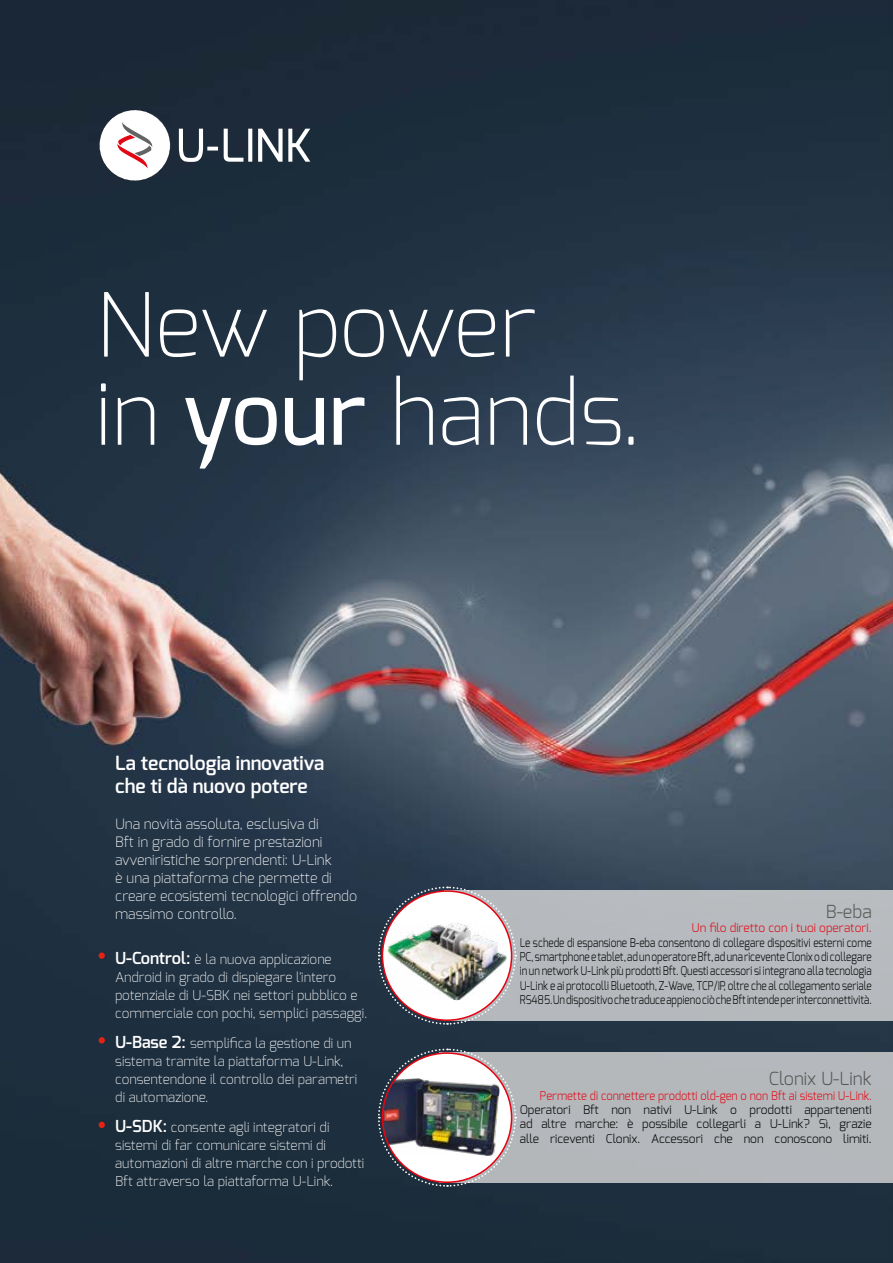
<style>
.page{position:relative;width:893px;height:1263px;background:#fff}
.page>*{position:absolute;margin:0;border:0;box-sizing:border-box;transform-origin:0 0}
.t1{font:200 88.2px/88.2px "Exo";color:#fff}
.t2{font:600 19.5px/22.5px "Exo";color:#fff}
.t3{font:300 18px "Exo";color:#575756}
.t4{font:200 14.25px/18px "Exo";color:#fff}
.t5{font:200 13.5px/18px "Exo";color:#fff}
.t6{font:300 12px/14.4px "Exo";color:#000;text-align:justify;scale:.84 1}
.t7{font:300 12px/14.4px "Exo";color:#000;text-align:justify}
.t8{font:300 12px "Exo";color:#e30613;scale:.93 1}
.t9{font:300 12px "Exo";color:#e30613}
.s1{font-weight:500}
.s2{font-weight:600;font-size:16.5px}
</style>
<div class="page">
<img style="left:0;top:0;width:893px;height:1263px">
<svg style="left:179px;top:129px;width:131px;height:33px"></svg>
<svg style="left:99px;top:110px;width:71px;height:71px"></svg>
<div style="left:440px;top:1052px;width:453px;height:131px;background:#b4b8bb"></div>
<div style="left:445px;top:890px;width:448px;height:131px;background:#b6babe"></div>
<svg style="left:377px;top:885px;width:140px;height:141px"></svg>
<div style="left:382px;top:891px;width:130px;height:129px;background:#fff;border-radius:50%"></div>
<img style="left:388px;top:923px;width:118px;height:77px">
<svg style="left:377px;top:1047px;width:140px;height:141px"></svg>
<div style="left:382px;top:1053px;width:130px;height:129px;background:#fff;border-radius:50%"></div>
<img style="left:382px;top:1078px;width:117px;height:78px">
<div style="left:99px;top:952px;width:6px;height:7px;background:#e42313;border-radius:50%"></div>
<svg style="left:99px;top:1037px;width:6px;height:6px"></svg>
<svg style="left:99px;top:1122px;width:6px;height:6px"></svg>
<h1 class="t1" style="left:95px;top:280px;width:546px">New power<br>in <span class="s1">your</span> hands.</h1>
<h2 class="t2" style="left:115px;top:752px;width:211px">La tecnologia innovativa che ti dà nuovo potere</h2>
<p class="t4" style="left:115px;top:814px;width:243px">Una novità assoluta, esclusiva di<br>Bft in grado di fornire prestazioni avveniristiche sorprendenti: U-Link<br>è una piattaforma che permette di creare ecosistemi tecnologici offrendo massimo controllo.</p>
<p class="t5" style="left:115px;top:950px;width:253px"><span class="s2">U-Control:</span> è la nuova applicazione Android in grado di dispiegare l'intero potenziale di U-SBK nei settori pubblico e commerciale con pochi, semplici passaggi.</p>
<p class="t5" style="left:115px;top:1034px;width:244px"><span class="s2">U-Base 2:</span> semplifica la gestione di un sistema tramite la piattaforma U-Link, consentendone il controllo dei parametri di automazione.</p>
<p class="t5" style="left:115px;top:1118px;width:251px"><span class="s2">U-SDK:</span> consente agli integratori di sistemi di far comunicare sistemi di automazioni di altre marche con i prodotti Bft attraverso la piattaforma U-Link.</p>
<h3 class="t3" style="left:826px;top:900px;width:47px">B-eba</h3>
<p class="t9" style="left:692px;top:920px;width:182px">Un filo diretto con i tuoi operatori.</p>
<p class="t6" style="left:520px;top:935px;width:420px">Le schede di espansione B-eba consentono di collegare dispositivi esterni come PC, smartphone e tablet, ad un operatore Bft, ad una ricevente Clonix o di collegare in un network U-Link più prodotti Bft. Questi accessori si integrano alla tecnologia U-Link e ai protocolli Bluetooth, Z-Wave, TCP/IP, oltre che al collegamento seriale RS485.Un dispositivo che traduce appieno ciò che Bft intende per interconnettività.</p>
<h3 class="t3" style="left:769px;top:1067px;width:104px">Clonix U-Link</h3>
<p class="t8" style="left:540px;top:1087px;width:358px">Permette di connettere prodotti old-gen o non Bft ai sistemi U-Link.</p>
<p class="t7" style="left:520px;top:1102px;width:353px">Operatori Bft non nativi U-Link o prodotti appartenenti ad altre marche: è possibile collegarli a U-Link? Sì, grazie alle riceventi Clonix. Accessori che non conoscono limiti.</p>
</div>
